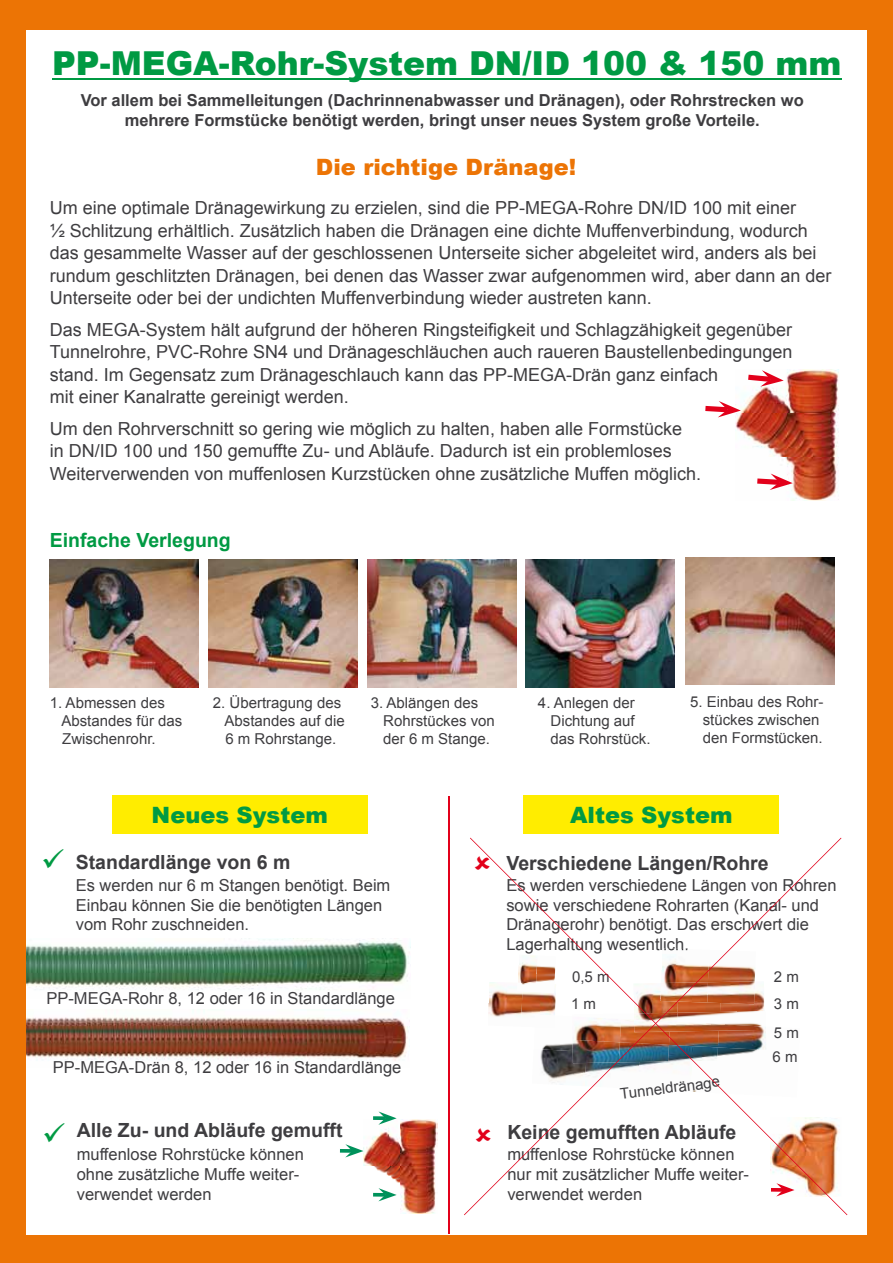
<style>
.page{position:relative;width:893px;height:1263px;background:#fff}
.page>*{position:absolute;margin:0;border:0;box-sizing:border-box;transform-origin:0 0}
.t1{font:900 33px "Arial";color:#009a43}
.t2{font:900 22.5px "Arial";color:#009a43}
.t3{font:900 22.5px "Arial";color:#ec7405}
.t4{font:700 19.5px "Arial";color:#3e3d40}
.t5{font:700 19.5px "Arial";color:#009a43}
.t6{font:18px/22.5px "Arial";color:#3e3d40}
.t7{font:16.5px/19.8px "Arial";color:#3e3d40}
.t8{font:700 16.5px/19.5px "Arial";color:#3e3d40;text-align:center}
.t9{font:15px/18px "Arial";color:#3e3d40}
.s1{color:#009a43}
</style>
<div class="page">
<img style="left:26px;top:938px;width:384px;height:52px">
<img style="left:26px;top:1017px;width:384px;height:44px">
<div style="left:0;top:1235px;width:893px;height:28px;background:#ec7405"></div>
<div style="left:0;top:0;width:26px;height:1263px;background:#ec7405"></div>
<div style="left:867px;top:15px;width:26px;height:1244px;background:#ec7405"></div>
<div style="left:0;top:0;width:893px;height:30px;background:#ec7405"></div>
<img style="left:50px;top:560px;width:149px;height:127px">
<img style="left:363px;top:1120px;width:74px;height:93px">
<svg style="left:340px;top:1149px;width:5px;height:4px"></svg>
<svg style="left:345px;top:1144px;width:18px;height:13px"></svg>
<svg style="left:373px;top:1116px;width:5px;height:4px"></svg>
<svg style="left:378px;top:1111px;width:19px;height:14px"></svg>
<svg style="left:373px;top:1193px;width:5px;height:4px"></svg>
<svg style="left:378px;top:1188px;width:19px;height:13px"></svg>
<div style="left:112px;top:796px;width:255px;height:38px;background:#ffed00"></div>
<div style="left:524px;top:796px;width:255px;height:38px;background:#ffed00"></div>
<hr style="left:448px;top:796px;width:2px;height:437px;background:#e2001a">
<hr style="left:52px;top:78px;width:789px;height:2px;background:#009a43">
<img style="left:209px;top:560px;width:148px;height:127px">
<img style="left:367px;top:560px;width:149px;height:127px">
<img style="left:525px;top:560px;width:149px;height:127px">
<img style="left:686px;top:557px;width:149px;height:128px">
<img style="left:735px;top:370px;width:104px;height:131px">
<svg style="left:705px;top:401px;width:36px;height:16px"></svg>
<svg style="left:748px;top:370px;width:36px;height:17px"></svg>
<svg style="left:757px;top:474px;width:36px;height:16px"></svg>
<svg style="left:464px;top:838px;width:377px;height:377px"></svg>
<svg style="left:475px;top:856px;width:15px;height:14px"></svg>
<svg style="left:476px;top:1128px;width:15px;height:14px"></svg>
<h1 class="t1" style="left:52px;top:40px;width:791px">PP-MEGA-Rohr-System DN/ID 100 &amp; 150 mm</h1>
<p class="t8" style="left:81px;top:91px;width:725px">Vor allem bei Sammelleitungen (Dachrinnenabwasser und Dränagen), oder Rohrstrecken wo mehrere Formstücke benötigt werden, bringt unser neues System große Vorteile.</p>
<p class="t3" style="left:316px;top:150px;width:262px">Die richtige Dränage!</p>
<p class="t6" style="left:50px;top:197px;width:783px">Um eine optimale Dränagewirkung zu erzielen, sind die PP-MEGA-Rohre DN/ID 100 mit einer<br>½ Schlitzung erhältlich. Zusätzlich haben die Dränagen eine dichte Muffenverbindung, wodurch das gesammelte Wasser auf der geschlossenen Unterseite sicher abgeleitet wird, anders als bei rundum geschlitzten Dränagen, bei denen das Wasser zwar aufgenommen wird, aber dann an der Unterseite oder bei der undichten Muffenverbindung wieder austreten kann.</p>
<p class="t6" style="left:50px;top:318px;width:744px">Das MEGA-System hält aufgrund der höheren Ringsteifigkeit und Schlagzähigkeit gegenüber Tunnelrohre, PVC-Rohre SN4 und Dränageschläuchen auch raueren Baustellenbedingungen stand. Im Gegensatz zum Dränageschlauch kann das PP-MEGA-Drän ganz einfach<br>mit einer Kanalratte gereinigt werden.</p>
<p class="t6" style="left:50px;top:417px;width:653px">Um den Rohrverschnitt so gering wie möglich zu halten, haben alle Formstücke<br>in DN/ID 100 und 150 gemuffte Zu- und Abläufe. Dadurch ist ein problemloses<br>Weiterverwenden von muffenlosen Kurzstücken ohne zusätzliche Muffen möglich.</p>
<p class="t5" style="left:50px;top:527px;width:182px">Einfache Verlegung</p>
<p class="t9" style="left:61px;top:694px;width:122px;text-indent:-12px">1. Abmessen des<br>Abstandes für das<br>Zwischenrohr.</p>
<p class="t9" style="left:225px;top:694px;width:122px;text-indent:-12px">2. Übertragung des<br>Abstandes auf die<br>6 m Rohrstange.</p>
<p class="t9" style="left:383px;top:694px;width:113px;text-indent:-13px">3. Ablängen des<br>Rohrstückes von der 6 m Stange.</p>
<p class="t9" style="left:550px;top:694px;width:102px;text-indent:-13px">4. Anlegen der<br>Dichtung auf das Rohrstück.</p>
<p class="t9" style="left:703px;top:692px;width:122px;text-indent:-13px">5. Einbau des Rohr&shy;stückes zwischen den Formstücken.</p>
<p class="t2" style="left:152px;top:799px;width:178px">Neues System</p>
<p class="t2" style="left:570px;top:799px;width:164px">Altes System</p>
<p class="t4" style="left:76px;top:849px;width:216px">Standardlänge von 6 m</p>
<p class="t4" style="left:506px;top:850px;width:264px">Verschiedene Längen/Rohre</p>
<p class="t7" style="left:76px;top:875px;width:316px">Es werden nur 6 m Stangen benötigt. Beim<br>Einbau können Sie die benötigten Längen vom Rohr zuschneiden.</p>
<p class="t7" style="left:46px;top:989px;width:350px">PP-MEGA-Rohr 8, 12 oder 16 in Standardlänge</p>
<p class="t7" style="left:53px;top:1057px;width:350px">PP-MEGA-Drän 8, 12 oder 16 in Standardlänge</p>
<p class="t7" style="left:506px;top:875px;width:332px">Es werden verschiedene Längen von Rohren sowie verschiedene Rohrarten (Kanal- und Dränagerohr) benötigt. Das erschwert die Lagerhaltung wesentlich.</p>
<p class="t9" style="left:571px;top:962px;width:40px;line-height:27.9px">0,5 m<br>1 m</p>
<p class="t9" style="left:774px;top:962px;width:27px;line-height:28.3px;text-align:justify">2 m 3 m 5 m</p>
<p class="t9" style="left:773px;top:1048px;width:27px">6 m</p>
<p class="t9" style="left:619px;top:1085px;width:102px;rotate:-7deg">Tunneldränage</p>
<p class="t4" style="left:507px;top:1119px;width:230px">Keine gemufften Abläufe</p>
<p class="t4" style="left:42px;top:1117px;width:302px"><span class="s1">✓</span> Alle Zu- und Abläufe gemufft</p>
<p class="t7" style="left:77px;top:1144px;width:229px">muffenlose Rohrstücke können ohne zusätzliche Muffe weiter&shy;verwendet werden</p>
<p class="t7" style="left:507px;top:1144px;width:243px">muffenlose Rohrstücke können nur mit zusätzlicher Muffe weiter&shy;verwendet werden</p>
</div>
